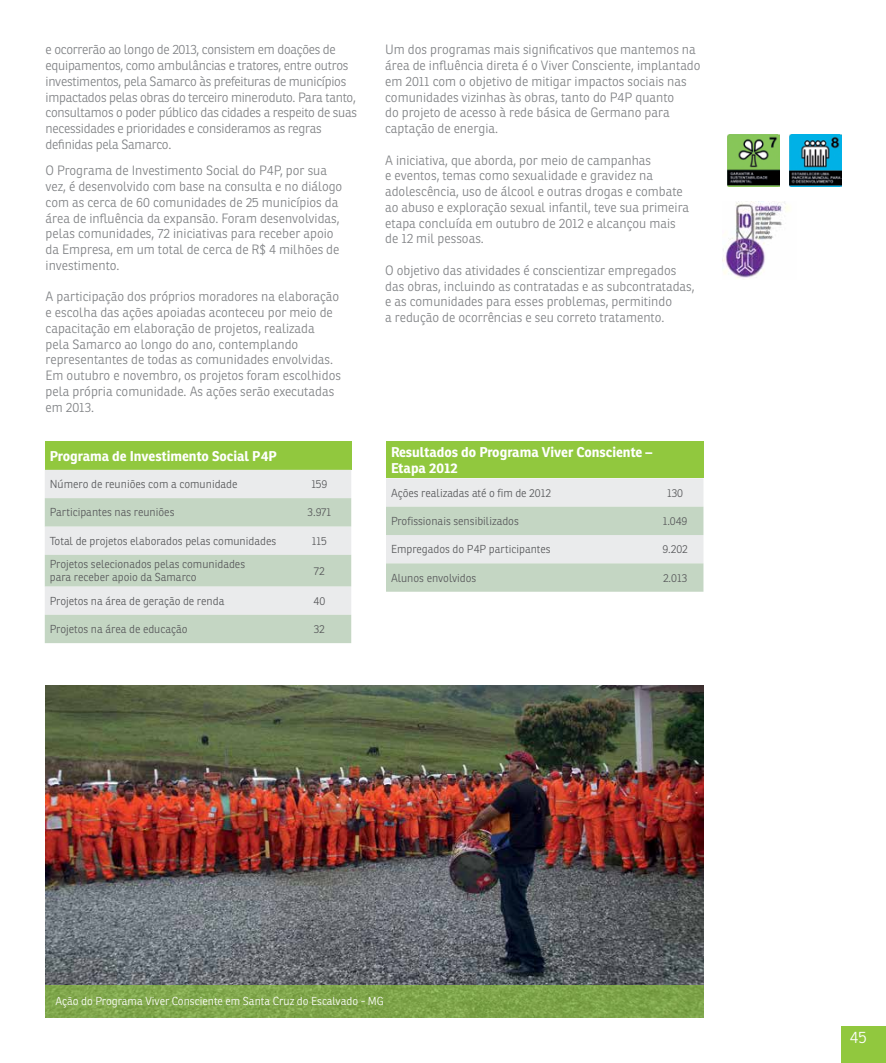
<style>
.page{position:relative;width:886px;height:1063px;background:#fff}
.page>*{position:absolute;margin:0;border:0;box-sizing:border-box;transform-origin:0 0}
.t1{font:300 16.25px "Ronnia";color:#fff}
.t2{font:700 13.75px/16.5px "Ronnia";color:#fff}
.t3{font:300 13.12px/15.8px "Ronnia";color:#808285}
.t4{font:300 13.12px/15.8px "Ronnia";letter-spacing:-.02em;color:#808285}
.t5{font:300 11.25px/13.5px "Ronnia";color:#58595b}
.t6{font:300 11.25px "Ronnia";color:#fff}
</style>
<div class="page">
<div style="left:45px;top:441px;width:306px;height:29px;background:#91c83e"></div>
<div style="left:45px;top:470px;width:306px;height:28px;background:#eaebec"></div>
<svg style="left:45px;top:498px;width:306px;height:145px;background:#d3ded3"></svg>
<div style="left:386px;top:441px;width:317px;height:37px;background:#91c83e"></div>
<svg style="left:386px;top:478px;width:317px;height:114px;background:#d7e0d7"></svg>
<div style="left:842px;top:1026px;width:44px;height:37px;background:#91c83e"></div>
<img style="left:45px;top:686px;width:658px;height:299px">
<svg style="left:45px;top:985px;width:658px;height:33px;background:#7fa54b"></svg>
<img style="left:723px;top:202px;width:67px;height:76px">
<img style="left:727px;top:135px;width:52px;height:52px">
<img style="left:789px;top:135px;width:52px;height:52px">
<p class="t4" style="left:46px;top:42px;width:313px">e ocorrerão ao longo de 2013, consistem em doações de equipamentos, como ambulâncias e tratores, entre outros investimentos, pela Samarco às prefeituras de municípios impactados pelas obras do terceiro mineroduto. Para tanto, consultamos o poder público das cidades a respeito de suas necessidades e prioridades e consideramos as regras definidas pela Samarco.</p>
<p class="t3" style="left:46px;top:163px;width:298px">O Programa de Investimento Social do P4P, por sua vez, é desenvolvido com base na consulta e no diálogo com as cerca de 60 comunidades de 25 municípios da área de influência da expansão. Foram desenvolvidas, pelas comunidades, 72 iniciativas para receber apoio da Empresa, em um total de cerca de R$ 4 milhões de investimento.</p>
<p class="t3" style="left:46px;top:289px;width:297px">A participação dos próprios moradores na elaboração e escolha das ações apoiadas aconteceu por meio de capacitação em elaboração de projetos, realizada pela Samarco ao longo do ano, contemplando representantes de todas as comunidades envolvidas.<br>Em outubro e novembro, os projetos foram escolhidos pela própria comunidade. As ações serão executadas em 2013.</p>
<p class="t2" style="left:50px;top:448px;width:229px">Programa de Investimento Social P4P</p>
<p class="t5" style="left:50px;top:477px;width:189px">Número de reuniões com a comunidade</p>
<p class="t5" style="left:311px;top:477px;width:18px">159</p>
<p class="t5" style="left:50px;top:506px;width:126px">Participantes nas reuniões</p>
<p class="t5" style="left:307px;top:506px;width:25px">3.971</p>
<p class="t5" style="left:50px;top:534px;width:228px">Total de projetos elaborados pelas comunidades</p>
<p class="t5" style="left:312px;top:534px;width:16px">115</p>
<p class="t5" style="left:50px;top:557px;width:197px">Projetos selecionados pelas comunidades para receber apoio da Samarco</p>
<p class="t5" style="left:314px;top:564px;width:12px">72</p>
<p class="t5" style="left:50px;top:594px;width:176px">Projetos na área de geração de renda</p>
<p class="t5" style="left:313px;top:594px;width:13px">40</p>
<p class="t5" style="left:50px;top:622px;width:139px">Projetos na área de educação</p>
<p class="t5" style="left:314px;top:622px;width:12px">32</p>
<p class="t3" style="left:385px;top:42px;width:317px">Um dos programas mais significativos que mantemos na área de influência direta é o Viver Consciente, implantado em 2011 com o objetivo de mitigar impactos sociais nas comunidades vizinhas às obras, tanto do P4P quanto<br>do projeto de acesso à rede básica de Germano para captação de energia.</p>
<p class="t3" style="left:385px;top:152px;width:305px">A iniciativa, que aborda, por meio de campanhas<br>e eventos, temas como sexualidade e gravidez na adolescência, uso de álcool e outras drogas e combate ao abuso e exploração sexual infantil, teve sua primeira etapa concluída em outubro de 2012 e alcançou mais de 12 mil pessoas.</p>
<p class="t3" style="left:385px;top:262px;width:311px">O objetivo das atividades é conscientizar empregados das obras, incluindo as contratadas e as subcontratadas, e as comunidades para esses problemas, permitindo<br>a redução de ocorrências e seu correto tratamento.</p>
<p class="t2" style="left:391px;top:444px;width:263px">Resultados do Programa Viver Consciente –<br>Etapa 2012</p>
<p class="t5" style="left:391px;top:486px;width:161px">Ações realizadas até o fim de 2012</p>
<p class="t5" style="left:667px;top:486px;width:18px">130</p>
<p class="t5" style="left:391px;top:514px;width:129px">Profissionais sensibilizados</p>
<p class="t5" style="left:663px;top:514px;width:26px">1.049</p>
<p class="t5" style="left:391px;top:542px;width:161px">Empregados do P4P participantes</p>
<p class="t5" style="left:662px;top:542px;width:27px">9.202</p>
<p class="t5" style="left:391px;top:571px;width:87px">Alunos envolvidos</p>
<p class="t5" style="left:663px;top:571px;width:26px">2.013</p>
<p class="t6" style="left:55px;top:994px;width:330px">Ação do Programa Viver Consciente em Santa Cruz do Escalvado - MG</p>
<p class="t1" style="left:850px;top:1027px;width:18px">45</p>
</div>
